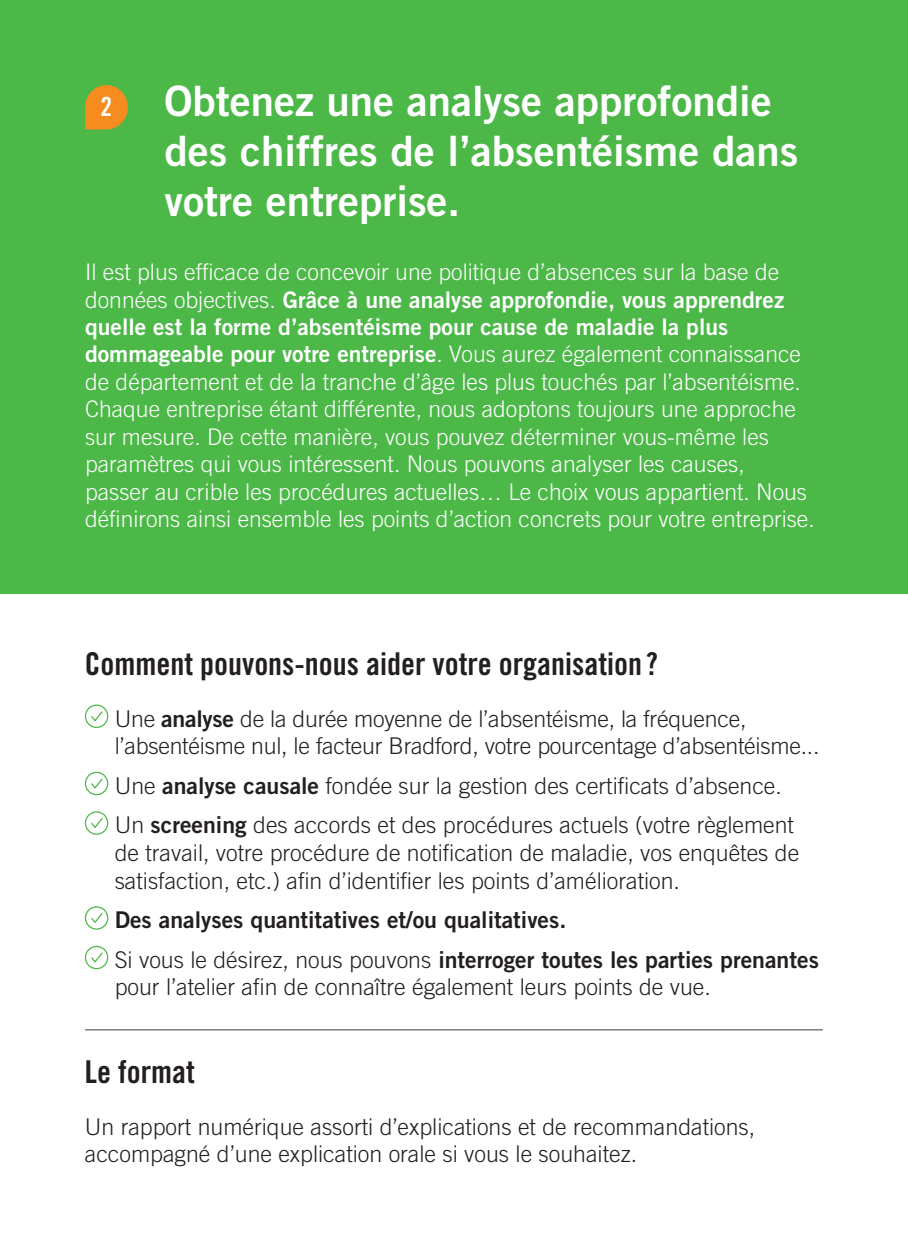
<style>
.page{position:relative;width:908px;height:1248px;background:#fff}
.page>*{position:absolute;margin:0;border:0;box-sizing:border-box;transform-origin:0 0}
.t1{font:42px/50.2px "Trade Gothic LT Std Bd 2";color:#fff}
.t2{font:31.4px "Trade Gothic LT Std Bd Cn 20";color:#231f20}
.t3{font:26.4px "Trade Gothic LT Std Bd Cn 20";color:#fff}
.t4{font:300 23px/27.6px "Trade Gothic LT Std";color:#231f20}
.t5{font:23px/39.6px "Trade Gothic LT Std Bd 2";color:#231f20}
.t6{font:300 22.8px/27.4px "Trade Gothic LT Std";color:#fff}
.t7{font:22.8px/27.4px "Trade Gothic LT Std Bd 2";color:#fff}
.s1{font-family:"Trade Gothic LT Std";font-weight:300}
.s2{font-family:"Trade Gothic LT Std Bd 2";font-weight:400}
</style>
<div class="page">
<div style="left:0;top:0;width:907px;height:593px;background:#4cb848"></div>
<svg style="left:84px;top:704px;width:25px;height:24px"></svg>
<svg style="left:84px;top:771px;width:25px;height:24px"></svg>
<svg style="left:84px;top:811px;width:25px;height:24px"></svg>
<svg style="left:84px;top:906px;width:25px;height:24px"></svg>
<svg style="left:84px;top:945px;width:25px;height:24px"></svg>
<hr style="left:85px;top:1029px;width:737px;height:1px;background:#323d47">
<svg style="left:85px;top:85px;width:43px;height:44px;background:#d99225"></svg>
<h1 class="t1" style="left:164px;top:75px;width:635px">Obtenez une analyse approfondie des chiffres de l’absentéisme dans votre entreprise.</h1>
<p class="t6" style="left:85px;top:258px;width:695px">Il est plus efficace de concevoir une politique d’absences sur la base de</p>
<p class="t7" style="left:85px;top:285px;width:700px"><span class="s1">données objectives.</span> Grâce à une analyse approfondie, vous apprendrez quelle est la forme d’absentéisme pour cause de maladie la plus</p>
<p class="t6" style="left:85px;top:340px;width:730px"><span class="s2">dommageable pour votre entreprise</span>. Vous aurez également connaissance de département et de la tranche d’âge les plus touchés par l’absentéisme.<br>Chaque entreprise étant différente, nous adoptons toujours une approche sur mesure. De cette manière, vous pouvez déterminer vous-même les paramètres qui vous intéressent. Nous pouvons analyser les causes,<br>passer au crible les procédures actuelles… Le choix vous appartient. Nous définirons ainsi ensemble les points d’action concrets pour votre entreprise.</p>
<p class="t3" style="left:101px;top:91px;width:13px">2</p>
<h2 class="t2" style="left:85px;top:644px;width:574px">Comment pouvons-nous aider votre organisation ?</h2>
<p class="t4" style="left:115px;top:704px;width:706px">Une <span class="s2">analyse</span> de la durée moyenne de l’absentéisme, la fréquence, l’absentéisme nul, le facteur Bradford, votre pourcentage d’absentéisme...</p>
<p class="t4" style="left:115px;top:765px;width:680px;line-height:39.6px">Une <span class="s2">analyse causale</span> fondée sur la gestion des certificats d’absence.<br>Un <span class="s2">screening</span> des accords et des procédures actuels (votre règlement</p>
<p class="t4" style="left:115px;top:838px;width:685px">de travail, votre procédure de notification de maladie, vos enquêtes de satisfaction, etc.) afin d’identifier les points d’amélioration.</p>
<p class="t5" style="left:115px;top:899px;width:705px">Des analyses quantitatives et/ou qualitatives.<br><span class="s1">Si vous le désirez, nous pouvons</span> interroger toutes les parties prenantes</p>
<p class="t4" style="left:115px;top:973px;width:597px">pour l’atelier afin de connaître également leurs points de vue.</p>
<h2 class="t2" style="left:85px;top:1052px;width:111px">Le format</h2>
<p class="t4" style="left:85px;top:1112px;width:671px">Un rapport numérique assorti d’explications et de recommandations, accompagné d’une explication orale si vous le souhaitez.</p>
</div>
